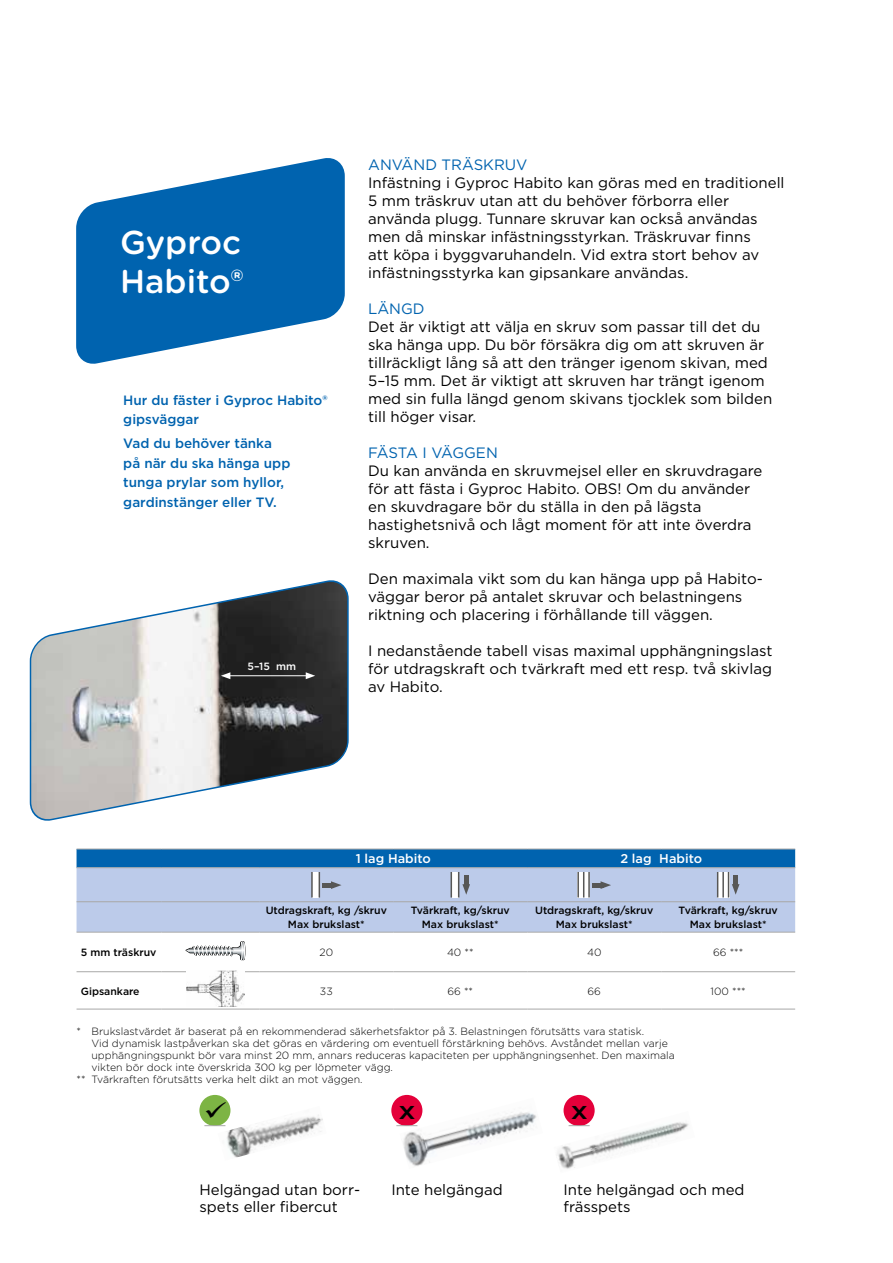
<style>
.page{position:relative;width:893px;height:1263px;background:#fff}
.page>*{position:absolute;margin:0;border:0;box-sizing:border-box;transform-origin:0 0}
.t1{font:500 33px/39.6px "Gotham Rounded";color:#fff}
.t2{font:500 24.6px "Gotham";color:#000;scale:1.2 1}
.t3{font:15px/18px "Gotham";color:#000}
.t4{font:15px "Gotham";color:#0063af}
.t5{font:500 13.5px/19.5px "Gotham";color:#0063af}
.t6{font:500 12.75px "Gotham";color:#fff}
.t7{font:300 10.5px "Gotham";color:#000}
.t8{font:500 10.5px/13.5px "Gotham";color:#000;text-align:center}
.t9{font:500 10.5px "Gotham";color:#fff}
</style>
<div class="page">
<svg style="left:76px;top:158px;width:269px;height:206px;fill:#0063af"></svg>
<svg style="left:29px;top:580px;width:320px;height:241px"></svg>
<hr style="left:228px;top:675px;width:80px;height:1px;background:#fff">
<svg style="left:221px;top:672px;width:9px;height:7px"></svg>
<svg style="left:306px;top:672px;width:9px;height:7px"></svg>
<div style="left:77px;top:897px;width:718px;height:35px;background:#bccbea"></div>
<svg style="left:77px;top:945px;width:718px;height:64px"></svg>
<hr style="left:77px;top:901px;width:85px;height:1px;background:#a8a8a7">
<hr style="left:162px;top:901px;width:97px;height:1px;background:#a8a8a7">
<hr style="left:259px;top:901px;width:134px;height:1px;background:#a8a8a7">
<hr style="left:393px;top:901px;width:134px;height:1px;background:#a8a8a7">
<hr style="left:527px;top:901px;width:134px;height:1px;background:#a8a8a7">
<hr style="left:661px;top:901px;width:134px;height:1px;background:#a8a8a7">
<hr style="left:77px;top:932px;width:85px;height:1px;background:#a8a8a7">
<hr style="left:162px;top:932px;width:97px;height:1px;background:#a8a8a7">
<hr style="left:259px;top:932px;width:134px;height:1px;background:#a8a8a7">
<hr style="left:393px;top:932px;width:134px;height:1px;background:#a8a8a7">
<hr style="left:527px;top:932px;width:134px;height:1px;background:#a8a8a7">
<hr style="left:661px;top:932px;width:134px;height:1px;background:#a8a8a7">
<hr style="left:77px;top:971px;width:85px;height:1px;background:#a8a8a7">
<hr style="left:162px;top:971px;width:97px;height:1px;background:#a8a8a7">
<hr style="left:259px;top:971px;width:134px;height:1px;background:#a8a8a7">
<hr style="left:393px;top:971px;width:134px;height:1px;background:#a8a8a7">
<hr style="left:527px;top:971px;width:134px;height:1px;background:#a8a8a7">
<hr style="left:661px;top:971px;width:134px;height:1px;background:#a8a8a7">
<hr style="left:77px;top:1009px;width:85px;height:1px;background:#a8a8a7">
<hr style="left:162px;top:1009px;width:97px;height:1px;background:#a8a8a7">
<hr style="left:259px;top:1009px;width:134px;height:1px;background:#a8a8a7">
<hr style="left:393px;top:1009px;width:134px;height:1px;background:#a8a8a7">
<hr style="left:527px;top:1009px;width:134px;height:1px;background:#a8a8a7">
<hr style="left:661px;top:1009px;width:134px;height:1px;background:#a8a8a7">
<svg style="left:77px;top:849px;width:718px;height:48px;background:#75a2cf"></svg>
<div style="left:733px;top:875px;width:5px;height:12px;background:#575756"></div>
<svg style="left:185px;top:941px;width:60px;height:19px"></svg>
<img style="left:186px;top:971px;width:59px;height:36px">
<img style="left:218px;top:1106px;width:105px;height:52px">
<img style="left:557px;top:1111px;width:132px;height:58px">
<img style="left:400px;top:1098px;width:137px;height:68px">
<div style="left:199px;top:1095px;width:31px;height:31px;background:#7db444;border-radius:50%"></div>
<svg style="left:204px;top:1125px;width:21px;height:1px"></svg>
<div style="left:391px;top:1095px;width:31px;height:31px;background:#e4003a;border-radius:50%"></div>
<svg style="left:396px;top:1125px;width:21px;height:1px"></svg>
<div style="left:564px;top:1095px;width:31px;height:31px;background:#e4003a;border-radius:50%"></div>
<svg style="left:569px;top:1125px;width:21px;height:1px"></svg>
<h1 class="t1" style="left:120px;top:221px;width:125px">Gyproc<br>Habito®</h1>
<p class="t5" style="left:123px;top:390px;width:206px">Hur du fäster i Gyproc Habito® gipsväggar</p>
<p class="t5" style="left:123px;top:433px;width:169px">Vad du behöver tänka på när du ska hänga upp tunga prylar som hyllor, gardinstänger eller TV.</p>
<p class="t9" style="left:247px;top:659px;width:50px">5–15 mm</p>
<p class="t4" style="left:368px;top:155px;width:161px">ANVÄND TRÄSKRUV</p>
<p class="t3" style="left:368px;top:173px;width:418px">Infästning i Gyproc Habito kan göras med en traditionell 5 mm träskruv utan att du behöver förborra eller använda plugg. Tunnare skruvar kan också användas men då minskar infästningsstyrkan. Träskruvar finns<br>att köpa i byggvaruhandeln. Vid extra stort behov av infästningsstyrka kan gipsankare användas.</p>
<p class="t4" style="left:368px;top:299px;width:58px">LÄNGD</p>
<p class="t3" style="left:368px;top:317px;width:406px">Det är viktigt att välja en skruv som passar till det du ska hänga upp. Du bör försäkra dig om att skruven är tillräckligt lång så att den tränger igenom skivan, med 5–15 mm. Det är viktigt att skruven har trängt igenom med sin fulla längd genom skivans tjocklek som bilden till höger visar.</p>
<p class="t4" style="left:368px;top:443px;width:131px">FÄSTA I VÄGGEN</p>
<p class="t3" style="left:368px;top:461px;width:396px">Du kan använda en skruvmejsel eller en skruvdragare för att fästa i Gyproc Habito. OBS! Om du använder en skuvdragare bör du ställa in den på lägsta hastighetsnivå och lågt moment för att inte överdra skruven.</p>
<p class="t3" style="left:368px;top:569px;width:396px">Den maximala vikt som du kan hänga upp på Habito&shy;väggar beror på antalet skruvar och belastningens riktning och placering i förhållande till väggen.</p>
<p class="t3" style="left:368px;top:641px;width:406px;text-align:justify">I nedanstående tabell visas maximal upphängningslast för utdragskraft och tvärkraft med ett resp. två skivlag av Habito.</p>
<p class="t6" style="left:356px;top:851px;width:77px">1 lag Habito</p>
<p class="t6" style="left:620px;top:851px;width:83px">2 lag Habito</p>
<p class="t8" style="left:266px;top:904px;width:123px">Utdragskraft, kg /skruv<br>Max brukslast*</p>
<p class="t8" style="left:411px;top:904px;width:101px">Tvärkraft, kg/skruv<br>Max brukslast*</p>
<p class="t8" style="left:535px;top:904px;width:120px">Utdragskraft, kg/skruv<br>Max brukslast*</p>
<p class="t8" style="left:679px;top:904px;width:101px">Tvärkraft, kg/skruv<br>Max brukslast*</p>
<p class="t8" style="left:81px;top:945px;width:77px">5 mm träskruv</p>
<p class="t7" style="left:319px;top:946px;width:15px">20</p>
<p class="t7" style="left:447px;top:946px;width:28px">40 **</p>
<p class="t7" style="left:587px;top:946px;width:16px">40</p>
<p class="t7" style="left:713px;top:946px;width:32px">66 ***</p>
<p class="t8" style="left:81px;top:984px;width:60px">Gipsankare</p>
<p class="t7" style="left:320px;top:984px;width:14px">33</p>
<p class="t7" style="left:447px;top:984px;width:27px">66 **</p>
<p class="t7" style="left:587px;top:984px;width:15px">66</p>
<p class="t7" style="left:711px;top:984px;width:37px">100 ***</p>
<p class="t7" style="left:77px;top:1024px;width:569px">* Brukslastvärdet är baserat på en rekommenderad säkerhetsfaktor på 3. Belastningen förutsätts vara statisk.</p>
<p class="t7" style="left:92px;top:1036px;width:578px">Vid dynamisk lastpåverkan ska det göras en värdering om eventuell förstärkning behövs. Avståndet mellan varje</p>
<p class="t7" style="left:92px;top:1048px;width:585px">upphängningspunkt bör vara minst 20 mm, annars reduceras kapaciteten per upphängningsenhet. Den maximala</p>
<p class="t7" style="left:92px;top:1060px;width:303px">vikten bör dock inte överskrida 300 kg per löpmeter vägg.</p>
<p class="t7" style="left:77px;top:1072px;width:288px">** Tvärkraften förutsätts verka helt dikt an mot väggen.</p>
<h2 class="t2" style="left:398px;top:1094px;width:16px">x</h2>
<h2 class="t2" style="left:571px;top:1094px;width:16px">x</h2>
<p class="t3" style="left:199px;top:1181px;width:162px;line-height:16.5px">Helgängad utan borr&shy;spets eller fibercut</p>
<p class="t3" style="left:391px;top:1181px;width:113px">Inte helgängad</p>
<p class="t3" style="left:564px;top:1181px;width:182px;line-height:16.5px">Inte helgängad och med frässpets</p>
</div>
